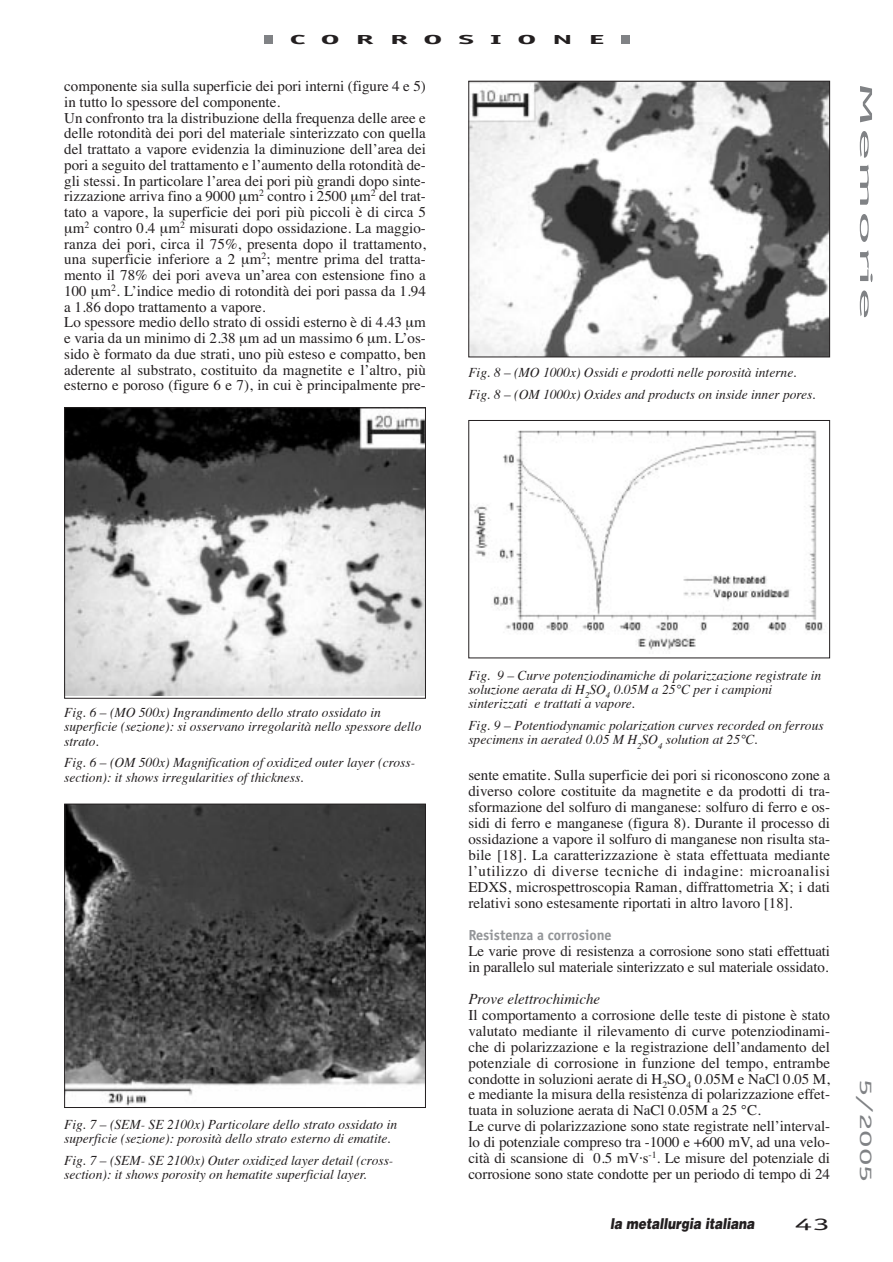
<style>
.page{position:relative;width:893px;height:1262px;background:#fff}
.page>*{position:absolute;margin:0;border:0;box-sizing:border-box;transform-origin:0 0}
.t1{font:18px "Officina Sans";color:#808285;scale:4 1}
.t2{font:18px "Officina Sans";color:#808285;scale:2 1}
.t3{font:18px "Officina Sans";color:#231f20;scale:2 1}
.t4{font:15px/15.9px "Times";color:#231f20}
.t5{font:italic 900 15px "Helvetica";color:#231f20;scale:.8 1}
.t6{font:700 15px "Officina Sans";color:#939598}
.t7{font:italic 15px "Times";color:#231f20}
.t8{font:italic 13.5px/14.2px "Times";color:#231f20}
.t9{font:700 13.5px "Officina Sans";letter-spacing:.47em;color:#231f20;scale:2.5 1}
</style>
<div class="page">
<div style="left:621px;top:36px;width:9px;height:8px;background:#808285"></div>
<div style="left:264px;top:36px;width:8px;height:8px;background:#808285"></div>
<img style="left:66px;top:409px;width:358px;height:286px">
<div style="left:64px;top:407px;width:362px;height:291px;border:1px solid #231f20"></div>
<img style="left:66px;top:805px;width:358px;height:300px">
<div style="left:64px;top:803px;width:362px;height:304px;border:1px solid #231f20"></div>
<img style="left:470px;top:83px;width:358px;height:272px">
<div style="left:468px;top:81px;width:362px;height:276px;border:1px solid #231f20"></div>
<img style="left:474px;top:430px;width:349px;height:220px">
<div style="left:468px;top:420px;width:362px;height:238px;border:1px solid #231f20"></div>
<p class="t9" style="left:290px;top:34px;width:127px">CORROSIONE</p>
<p class="t4" style="left:64px;top:79px;width:363px">componente sia sulla superficie dei pori interni (figure 4 e 5)</p>
<p class="t4" style="left:64px;top:95px;width:217px">in tutto lo spessore del componente.</p>
<p class="t4" style="left:64px;top:111px;width:363px">Un confronto tra la distribuzione della frequenza delle aree e</p>
<p class="t4" style="left:64px;top:127px;width:363px">delle rotondità dei pori del materiale sinterizzato con quella</p>
<p class="t4" style="left:64px;top:142px;width:363px">del trattato a vapore evidenzia la diminuzione dell’area dei</p>
<p class="t4" style="left:64px;top:158px;width:363px">pori a seguito del trattamento e l’aumento della rotondità de-</p>
<p class="t4" style="left:64px;top:174px;width:363px">gli stessi. In particolare l’area dei pori più grandi dopo sinte-</p>
<p class="t4" style="left:64px;top:190px;width:363px">rizzazione arriva fino a 9000 m<sup>2</sup> contro i 2500 m<sup>2</sup> del trat-</p>
<p class="t4" style="left:64px;top:205px;width:363px">tato a vapore, la superficie dei pori più piccoli è di circa 5</p>
<p class="t4" style="left:73px;top:221px;width:354px">m<sup>2</sup> contro 0.4 m<sup>2</sup> misurati dopo ossidazione. La maggio-</p>
<p class="t4" style="left:64px;top:237px;width:363px">ranza dei pori, circa il 75%, presenta dopo il trattamento,</p>
<p class="t4" style="left:64px;top:253px;width:363px">una superficie inferiore a 2 m<sup>2</sup>; mentre prima del tratta-</p>
<p class="t4" style="left:64px;top:268px;width:363px">mento il 78% dei pori aveva un’area con estensione fino a</p>
<p class="t4" style="left:64px;top:284px;width:363px">100 m<sup>2</sup>. L’indice medio di rotondità dei pori passa da 1.94</p>
<p class="t4" style="left:64px;top:300px;width:203px">a 1.86 dopo trattamento a vapore.</p>
<p class="t4" style="left:64px;top:316px;width:363px">Lo spessore medio dello strato di ossidi esterno è di 4.43 m</p>
<p class="t4" style="left:64px;top:331px;width:363px">e varia da un minimo di 2.38 m ad un massimo 6 m. L’os-</p>
<p class="t4" style="left:64px;top:347px;width:363px">sido è formato da due strati, uno più esteso e compatto, ben</p>
<p class="t4" style="left:64px;top:363px;width:363px">aderente al substrato, costituito da magnetite e l’altro, più</p>
<p class="t4" style="left:64px;top:379px;width:363px">esterno e poroso (figure 6 e 7), in cui è principalmente pre-</p>
<p class="t8" style="left:468px;top:363px;width:349px;line-height:21.8px">Fig. 8 – (MO 1000x) Ossidi e prodotti nelle porosità interne.<br>Fig. 8 – (OM 1000x) Oxides and products on inside inner pores.</p>
<p class="t1" style="left:873px;top:81px;width:61px;rotate:90deg">Memorie</p>
<p class="t8" style="left:468px;top:669px;width:354px">Fig. 9 – Curve potenziodinamiche di polarizzazione registrate in soluzione aerata di H<sub>2</sub>SO<sub>4</sub> 0.05M a 25°C per i campioni sinterizzati e trattati a vapore.</p>
<p class="t8" style="left:468px;top:719px;width:357px">Fig. 9 – Potentiodynamic polarization curves recorded on ferrous specimens in aerated 0.05 M H<sub>2</sub>SO<sub>4</sub> solution at 25°C.</p>
<p class="t8" style="left:64px;top:706px;width:359px">Fig. 6 – (MO 500x) Ingrandimento dello strato ossidato in superficie (sezione): si osservano irregolarità nello spessore dello strato.</p>
<p class="t8" style="left:64px;top:757px;width:352px">Fig. 6 – (OM 500x) Magnification of oxidized outer layer (cross&shy;section): it shows irregularities of thickness.</p>
<p class="t4" style="left:468px;top:768px;width:363px;text-align:justify">sente ematite. Sulla superficie dei pori si riconoscono zone a diverso colore costituite da magnetite e da prodotti di tra&shy;sformazione del solfuro di manganese: solfuro di ferro e os&shy;sidi di ferro e manganese (figura 8). Durante il processo di ossidazione a vapore il solfuro di manganese non risulta sta&shy;bile [18]. La caratterizzazione è stata effettuata mediante l’utilizzo di diverse tecniche di indagine: microanalisi EDXS, microspettroscopia Raman, diffrattometria X; i dati relativi sono estesamente riportati in altro lavoro [18].</p>
<p class="t6" style="left:468px;top:929px;width:145px">Resistenza a corrosione</p>
<p class="t4" style="left:468px;top:944px;width:363px">Le varie prove di resistenza a corrosione sono stati effettuati in parallelo sul materiale sinterizzato e sul materiale ossidato.</p>
<p class="t7" style="left:468px;top:992px;width:133px">Prove elettrochimiche</p>
<p class="t4" style="left:468px;top:1008px;width:363px">Il comportamento a corrosione delle teste di pistone è stato valutato mediante il rilevamento di curve potenziodinami&shy;che di polarizzazione e la registrazione dell’andamento del potenziale di corrosione in funzione del tempo, entrambe condotte in soluzioni aerate di H<sub>2</sub>SO<sub>4</sub> 0.05M e NaCl 0.05 M, e mediante la misura della resistenza di polarizzazione effet&shy;tuata in soluzione aerata di NaCl 0.05M a 25 °C.<br>Le curve di polarizzazione sono state registrate nell’interval&shy;lo di potenziale compreso tra -1000 e +600 mV, ad una velo&shy;cità di scansione di 0.5 mV⋅s<sup>-1</sup>. Le misure del potenziale di corrosione sono state condotte per un periodo di tempo di 24</p>
<p class="t8" style="left:64px;top:1118px;width:334px">Fig. 7 – (SEM- SE 2100x) Particolare dello strato ossidato in superficie (sezione): porosità dello strato esterno di ematite.</p>
<p class="t8" style="left:64px;top:1154px;width:331px">Fig. 7 – (SEM- SE 2100x) Outer oxidized layer detail (cross&shy;section): it shows porosity on hematite superficial layer.</p>
<p class="t5" style="left:610px;top:1217px;width:182px">la metallurgia italiana</p>
<p class="t3" style="left:795px;top:1217px;width:19px">43</p>
<p class="t2" style="left:873px;top:1079px;width:53px;rotate:90deg">5/2005</p>
</div>
